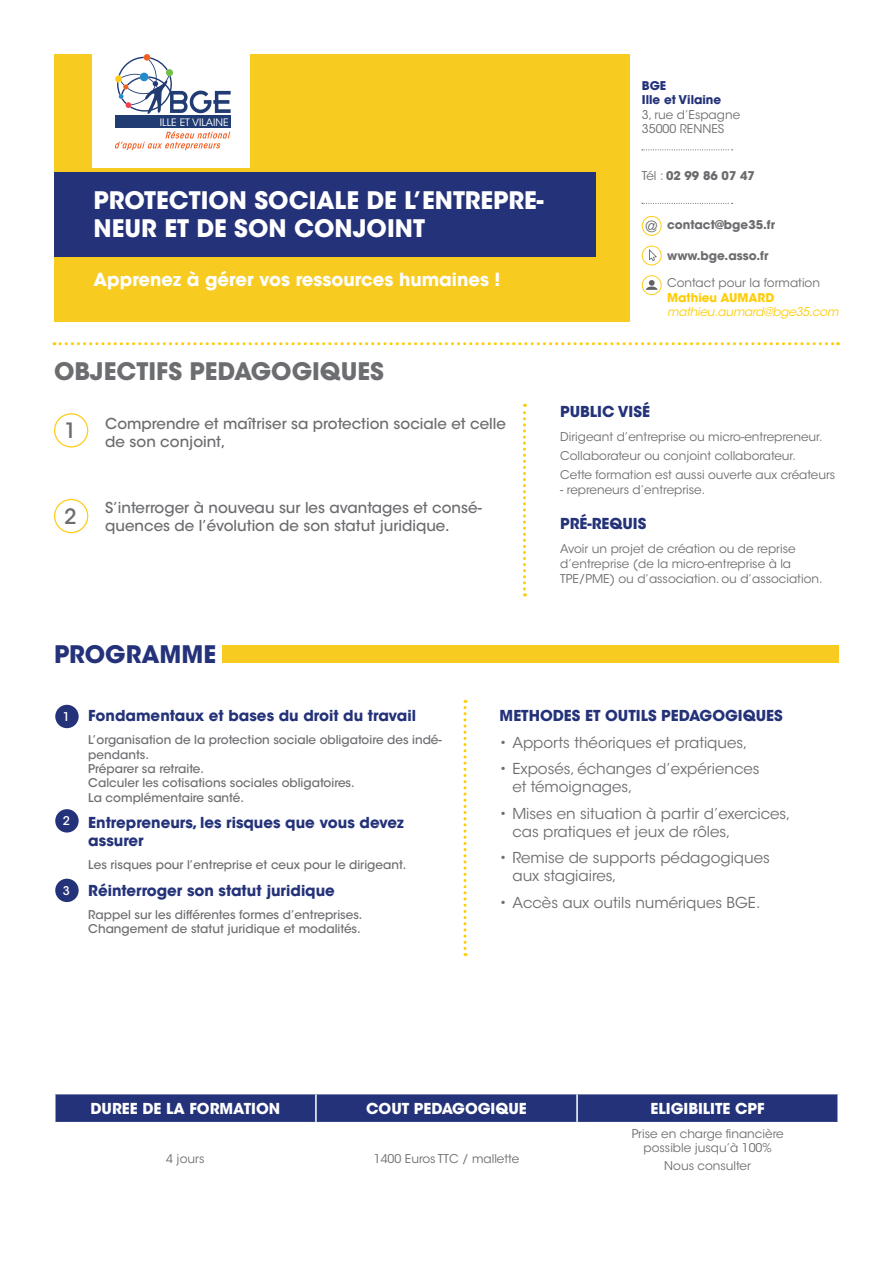
<style>
.page{position:relative;width:893px;height:1263px;background:#fff}
.page>*{position:absolute;margin:0;border:0;box-sizing:border-box;transform-origin:0 0}
.t1{font:700 24px/28.8px "ITC Avant Garde Std";color:#fff}
.t2{font:700 24px "ITC Avant Garde Std";color:#6c6d70}
.t3{font:700 24px "ITC Avant Garde Std";color:#243279}
.t4{font:500 21px "ITC Avant Garde Std";color:#6c6d70}
.t5{font:700 18px "ITC Avant Garde Std";color:#fff}
.t6{font:15px/18px "ITC Avant Garde Std";color:#6c6d70}
.t7{font:700 15px/18px "ITC Avant Garde Std";color:#243279}
.t8{font:500 15px/18px "ITC Avant Garde Std";color:#6c6d70}
.t9{font:700 15px "ITC Avant Garde Std";color:#fff}
.t10{font:12px/19.2px "ITC Avant Garde Std";color:#6c6d70}
.t11{font:500 12px/14.4px "ITC Avant Garde Std";color:#6c6d70}
.t12{font:700 12px "ITC Avant Garde Std";color:#6c6d70}
.t13{font:italic 12px "ITC Avant Garde Std";letter-spacing:-.02em;color:#fecd08}
.t14{font:700 12px/14.4px "ITC Avant Garde Std";color:#243279}
.t15{font:700 12px "ITC Avant Garde Std";color:#fecd08}
.t16{font:500 12px "ITC Avant Garde Std";color:#fff}
.t17{font:10.2px "ITC Avant Garde Std";color:#fff}
.s1{font-weight:400}
.s2{font-family:"Avenir LT Std";font-weight:300;font-size:15.75px;color:#67676a}
</style>
<div class="page">
<div style="left:222px;top:645px;width:617px;height:18px;background:#f8cb21"></div>
<svg style="left:54px;top:342px;width:784px;height:3px"></svg>
<svg style="left:523px;top:404px;width:3px;height:192px"></svg>
<svg style="left:463px;top:700px;width:3px;height:256px"></svg>
<div style="left:54px;top:413px;width:34px;height:34px;border:1px solid #fecc18;border-radius:50%"></div>
<div style="left:54px;top:499px;width:34px;height:34px;border:1px solid #fecc18;border-radius:50%"></div>
<div style="left:55px;top:705px;width:24px;height:23px;background:#243279;border-radius:50%"></div>
<div style="left:55px;top:809px;width:24px;height:23px;background:#243279;border-radius:50%"></div>
<div style="left:55px;top:879px;width:24px;height:23px;background:#243279;border-radius:50%"></div>
<svg style="left:56px;top:1094px;width:781px;height:28px;background:#27357b"></svg>
<hr style="left:315px;top:1094px;width:2px;height:28px;background:#fff">
<hr style="left:576px;top:1094px;width:2px;height:28px;background:#fff">
<div style="left:54px;top:54px;width:575px;height:267px;background:#f8cb21"></div>
<div style="left:54px;top:172px;width:541px;height:85px;background:#243279"></div>
<div style="left:92px;top:0;width:158px;height:168px;background:#fff"></div>
<div style="left:144px;top:54px;width:6px;height:7px;background:#f25e21;border-radius:50%"></div>
<svg style="left:117px;top:57px;width:114px;height:57px"></svg>
<div style="left:115px;top:75px;width:7px;height:7px;background:#fecc18;border-radius:50%"></div>
<div style="left:166px;top:69px;width:7px;height:7px;background:#71bf44;border-radius:50%"></div>
<svg style="left:115px;top:131px;width:115px;height:19px"></svg>
<div style="left:115px;top:116px;width:116px;height:12px;background:#213b73"></div>
<svg style="left:642px;top:149px;width:91px;height:1px"></svg>
<svg style="left:642px;top:203px;width:91px;height:1px"></svg>
<div style="left:642px;top:216px;width:19px;height:20px;border:1px solid #fecc18;border-radius:50%"></div>
<div style="left:642px;top:246px;width:19px;height:19px;border:1px solid #fecc18;border-radius:50%"></div>
<svg style="left:649px;top:249px;width:8px;height:12px"></svg>
<div style="left:642px;top:275px;width:19px;height:20px;border:1px solid #fecc18;border-radius:50%"></div>
<svg style="left:646px;top:280px;width:12px;height:10px"></svg>
<p class="t17" style="left:160px;top:116px;width:70px">ILLE ET VILAINE</p>
<h1 class="t1" style="left:94px;top:185px;width:452px">PROTECTION SOCIALE DE L’ENTREPRE-<br>NEUR ET DE SON CONJOINT</h1>
<h3 class="t5" style="left:94px;top:267px;width:408px">Apprenez à gérer vos ressources humaines !</h3>
<p class="t14" style="left:642px;top:78px;width:81px">BGE<br>Ille et Vilaine</p>
<p class="t10" style="left:642px;top:107px;width:100px;line-height:14.4px">3, rue d’Espagne<br>35000 RENNES</p>
<p class="t12" style="left:642px;top:168px;width:115px"><span class="s1">Tél :</span> 02 99 86 07 47</p>
<p class="t12" style="left:645px;top:217px;width:132px"><span class="s2">@</span> contact@bge35.fr</p>
<p class="t12" style="left:667px;top:248px;width:103px">www.bge.asso.fr</p>
<p class="t10" style="left:667px;top:273px;width:154px">Contact pour la formation</p>
<p class="t15" style="left:667px;top:289px;width:109px">Mathieu AUMARD</p>
<p class="t13" style="left:667px;top:304px;width:173px">mathieu.aumard@bge35.com</p>
<h1 class="t2" style="left:54px;top:355px;width:331px">OBJECTIFS PEDAGOGIQUES</h1>
<h2 class="t4" style="left:64px;top:417px;width:14px">1</h2>
<h2 class="t4" style="left:64px;top:503px;width:14px">2</h2>
<p class="t8" style="left:105px;top:415px;width:402px">Comprendre et maîtriser sa protection sociale et celle de son conjoint,</p>
<p class="t8" style="left:105px;top:499px;width:378px">S’interroger à nouveau sur les avantages et consé&shy;quences de l’évolution de son statut juridique.</p>
<p class="t7" style="left:560px;top:402px;width:91px">PUBLIC VISÉ</p>
<p class="t10" style="left:560px;top:427px;width:277px">Dirigeant d’entreprise ou micro-entrepreneur.<br>Collaborateur ou conjoint collaborateur.<br>Cette formation est aussi ouverte aux créateurs</p>
<p class="t10" style="left:560px;top:480px;width:146px">- repreneurs d’entreprise.</p>
<p class="t7" style="left:560px;top:514px;width:88px">PRÉ-REQUIS</p>
<p class="t10" style="left:560px;top:541px;width:264px;line-height:15px">Avoir un projet de création ou de reprise d’entreprise (de la micro-entreprise à la<br>TPE/PME) ou d’association. ou d’association.</p>
<h1 class="t3" style="left:54px;top:639px;width:164px">PROGRAMME</h1>
<p class="t16" style="left:63px;top:709px;width:9px">1</p>
<p class="t16" style="left:63px;top:813px;width:9px">2</p>
<p class="t16" style="left:63px;top:883px;width:9px">3</p>
<p class="t7" style="left:88px;top:707px;width:329px">Fondamentaux et bases du droit du travail</p>
<p class="t11" style="left:88px;top:733px;width:355px">L’organisation de la protection sociale obligatoire des indé&shy;pendants.<br>Préparer sa retraite.<br>Calculer les cotisations sociales obligatoires.<br>La complémentaire santé.</p>
<p class="t7" style="left:88px;top:814px;width:317px">Entrepreneurs, les risques que vous devez assurer</p>
<p class="t11" style="left:88px;top:858px;width:320px">Les risques pour l’entreprise et ceux pour le dirigeant.</p>
<p class="t7" style="left:88px;top:881px;width:248px">Réinterroger son statut juridique</p>
<p class="t11" style="left:88px;top:907px;width:276px">Rappel sur les différentes formes d’entreprises.<br>Changement de statut juridique et modalités.</p>
<p class="t7" style="left:500px;top:707px;width:285px">METHODES ET OUTILS PEDAGOGIQUES</p>
<p class="t6" style="left:500px;top:733px;width:249px">• Apports théoriques et pratiques,</p>
<p class="t6" style="left:512px;top:760px;width:249px;text-indent:-13px">• Exposés, échanges d’expériences et témoignages,</p>
<p class="t6" style="left:512px;top:804px;width:280px;text-indent:-13px">• Mises en situation à partir d’exercices, cas pratiques et jeux de rôles,</p>
<p class="t6" style="left:512px;top:849px;width:259px;text-indent:-13px">• Remise de supports pédagogiques aux stagiaires,</p>
<p class="t6" style="left:500px;top:893px;width:262px">• Accès aux outils numériques BGE.</p>
<p class="t9" style="left:90px;top:1098px;width:191px">DUREE DE LA FORMATION</p>
<p class="t9" style="left:366px;top:1098px;width:162px">COUT PEDAGOGIQUE</p>
<p class="t9" style="left:651px;top:1098px;width:116px">ELIGIBILITE CPF</p>
<p class="t10" style="left:166px;top:1149px;width:40px">4 jours</p>
<p class="t10" style="left:374px;top:1149px;width:147px">1400 Euros TTC / mallette</p>
<p class="t10" style="left:632px;top:1126px;width:153px;line-height:14.4px;text-align:center">Prise en charge financière possible jusqu’à 100%</p>
<p class="t10" style="left:664px;top:1156px;width:88px">Nous consulter</p>
</div>
